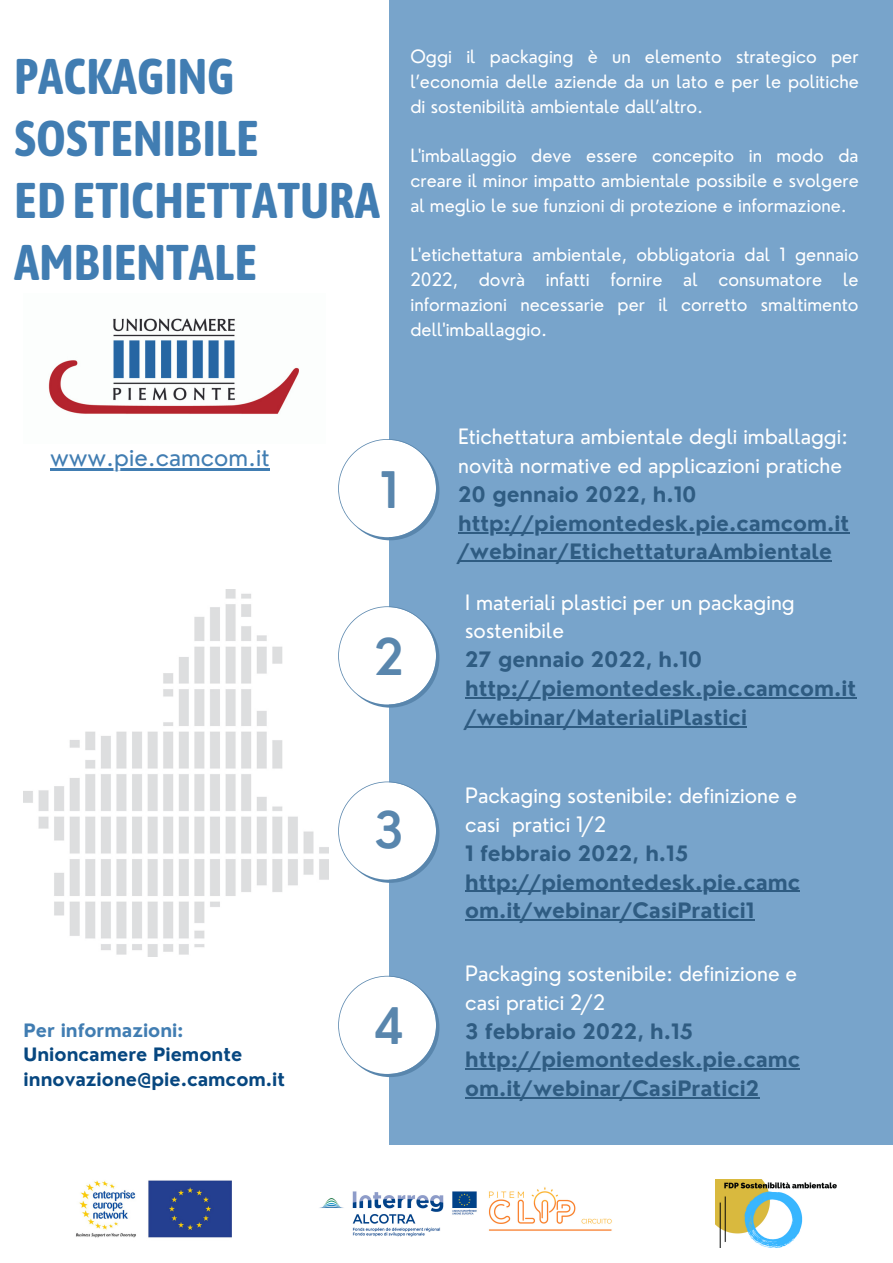
<style>
.page{position:relative;width:893px;height:1263px;background:#fff}
.page>*{position:absolute;margin:0;border:0;box-sizing:border-box;transform-origin:0 0}
.t1{font:700 49.95px/61.9px "Asap Condensed";color:#417db2}
.t2{font:600 49.12px "Nourd";color:#5986ad}
.t3{font:23.85px "Nourd";color:#417db2}
.t4{font:700 20.7px/28.7px "Nourd";color:#2f5c82}
.t5{font:20.7px/28.7px "Nourd";color:#fff}
.t6{font:700 18px "Nourd";color:#074780}
.t7{font:700 18px "Nourd";color:#417db2}
.t8{font:17.92px/24.8px "Nourd";color:#fff;text-align:justify}
</style>
<div class="page">
<div style="left:358px;top:0;width:535px;height:1144px;background:#78a4cb"></div>
<div style="left:0;top:0;width:389px;height:1248px;background:#fff"></div>
<svg style="left:338px;top:439px;width:101px;height:101px"></svg>
<svg style="left:338px;top:606px;width:101px;height:102px"></svg>
<svg style="left:338px;top:781px;width:101px;height:102px"></svg>
<svg style="left:338px;top:976px;width:101px;height:101px"></svg>
<img style="left:24px;top:590px;width:304px;height:366px">
<img style="left:48px;top:318px;width:251px;height:96px">
<img style="left:76px;top:1180px;width:156px;height:58px">
<img style="left:319px;top:1187px;width:293px;height:50px">
<img style="left:715px;top:1180px;width:122px;height:68px">
<hr style="left:458px;top:532px;width:391px;height:1px;background:#2f5c82">
<hr style="left:458px;top:560px;width:374px;height:2px;background:#2f5c82">
<hr style="left:465px;top:697px;width:391px;height:2px;background:#2f5c82">
<hr style="left:465px;top:726px;width:282px;height:1px;background:#2f5c82">
<hr style="left:465px;top:891px;width:335px;height:1px;background:#2f5c82">
<hr style="left:465px;top:919px;width:289px;height:2px;background:#2f5c82">
<hr style="left:465px;top:1068px;width:335px;height:2px;background:#2f5c82">
<hr style="left:465px;top:1097px;width:294px;height:2px;background:#2f5c82">
<hr style="left:50px;top:468px;width:220px;height:2px;background:#417db2">
<p class="t1" style="left:14px;top:45px;width:246px">PACKAGING<br>SOSTENIBILE</p>
<p class="t1" style="left:14px;top:169px;width:367px">EDETICHETTATURA<br>AMBIENTALE</p>
<p class="t8" style="left:410px;top:44px;width:450px">Oggi il packaging è un elemento strategico per l’economia delle aziende da un lato e per le politiche di sostenibilità ambientale dall’altro.</p>
<p class="t8" style="left:410px;top:143px;width:450px">L'imballaggio deve essere concepito in modo da creare il minor impatto ambientale possibile e svolgere al meglio le sue funzioni di protezione e informazione.</p>
<p class="t8" style="left:410px;top:242px;width:450px">L'etichettatura ambientale, obbligatoria dal 1 gennaio 2022, dovrà infatti fornire al consumatore le informazioni necessarie per il corretto smaltimento dell'imballaggio.</p>
<p class="t3" style="left:50px;top:442px;width:221px">www.pie.camcom.it</p>
<p class="t7" style="left:24px;top:1018px;width:161px">Per informazioni:</p>
<p class="t6" style="left:24px;top:1043px;width:220px">Unioncamere Piemonte</p>
<p class="t6" style="left:24px;top:1068px;width:263px">innovazione@pie.camcom.it</p>
<p class="t2" style="left:380px;top:458px;width:20px">1</p>
<p class="t2" style="left:374px;top:626px;width:32px">2</p>
<p class="t2" style="left:374px;top:799px;width:32px">3</p>
<p class="t2" style="left:373px;top:995px;width:33px">4</p>
<p class="t5" style="left:458px;top:422px;width:391px">Etichettatura ambientale degli imballaggi: novità normative ed applicazioni pratiche</p>
<p class="t4" style="left:458px;top:480px;width:240px">20 gennaio 2022, h.10</p>
<p class="t4" style="left:458px;top:508px;width:392px">http://piemontedesk.pie.camcom.it /webinar/EtichettaturaAmbientale</p>
<p class="t5" style="left:465px;top:588px;width:331px">I materiali plastici per un packaging sostenibile</p>
<p class="t4" style="left:465px;top:645px;width:239px">27 gennaio 2022, h.10</p>
<p class="t4" style="left:465px;top:674px;width:392px">http://piemontedesk.pie.camcom.it /webinar/MaterialiPlastici</p>
<p class="t5" style="left:465px;top:781px;width:334px">Packaging sostenibile: definizione e casi pratici 1/2</p>
<p class="t4" style="left:465px;top:839px;width:225px">1 febbraio 2022, h.15</p>
<p class="t4" style="left:465px;top:867px;width:336px">http://piemontedesk.pie.camc om.it/webinar/CasiPratici1</p>
<p class="t5" style="left:465px;top:959px;width:334px">Packaging sostenibile: definizione e casi pratici 2/2</p>
<p class="t4" style="left:465px;top:1016px;width:229px">3 febbraio 2022, h.15</p>
<p class="t4" style="left:465px;top:1045px;width:336px">http://piemontedesk.pie.camc om.it/webinar/CasiPratici2</p>
</div>
